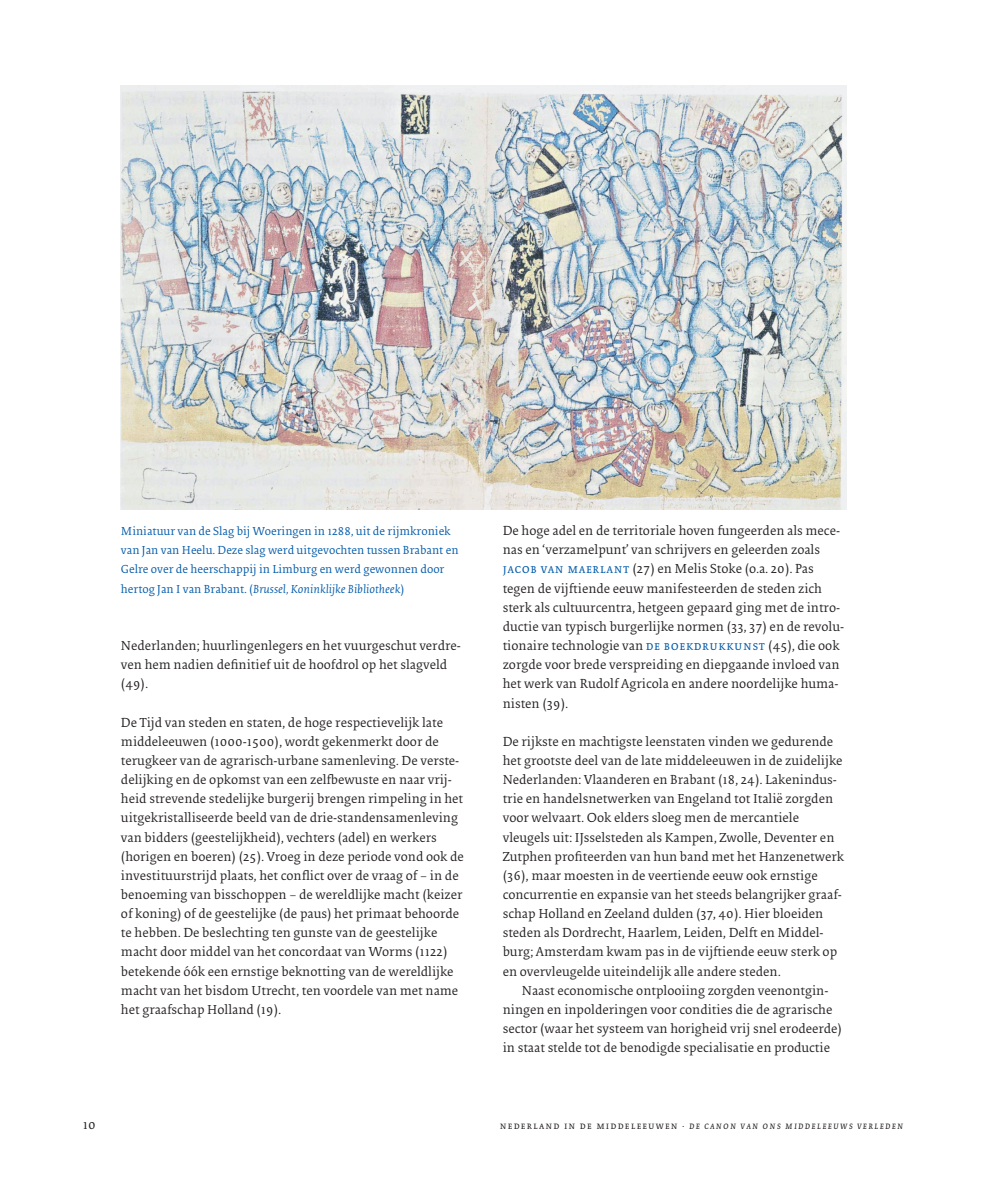
<style>
.page{position:relative;width:995px;height:1188px;background:#fff}
.page>*{position:absolute;margin:0;border:0;box-sizing:border-box;transform-origin:0 0}
.Normaal{font:13.5px/19.2px "Collis Roman Txt";color:#231f20}
.t1{font:12px/19.2px "Collis Roman Txt";color:#015aaa}
.Normaal-2{font:10.5px "Collis Italic Exp";letter-spacing:.1em;color:#231f20}
.s1{font-family:"Collis Italic Txt"}
.s2{font-family:"Collis Roman Exp";color:#015aaa}
.s3{font-family:"Collis Roman Exp"}
</style>
<div class="page">
<img style="left:121px;top:86px;width:725px;height:424px">
<p class="t1" style="left:121px;top:522px;width:339px">Miniatuur van de Slag bij Woeringen in 1288, uit de rijmkroniek van Jan van Heelu. Deze slag werd uitgevochten tussen Brabant en Gelre over de heerschappij in Limburg en werd gewonnen door hertog Jan I van Brabant. (<span class="s1">Brussel, Koninklijke Bibliotheek</span>)</p>
<p class="Normaal" style="left:121px;top:636px;width:341px">Nederlanden; huurlingenlegers en het vuurgeschut verdre&shy;ven hem nadien definitief uit de hoofdrol op het slagveld (49).</p>
<p class="Normaal" style="left:121px;top:713px;width:344px">De Tijd van steden en staten, de hoge respectievelijk late middeleeuwen (1000-1500), wordt gekenmerkt door de terugkeer van de agrarisch-urbane samenleving. De verste&shy;delijking en de opkomst van een zelfbewuste en naar vrij&shy;heid strevende stedelijke burgerij brengen rimpeling in het uitgekristalliseerde beeld van de drie-standensamenleving van bidders (geestelijkheid), vechters (adel) en werkers (horigen en boeren) (25). Vroeg in deze periode vond ook de investituurstrijd plaats, het conflict over de vraag of – in de benoeming van bisschoppen – de wereldlijke macht (keizer of koning) of de geestelijke (de paus) het primaat behoorde te hebben. De beslechting ten gunste van de geestelijke macht door middel van het concordaat van Worms (1122) betekende óók een ernstige beknotting van de wereldlijke macht van het bisdom Utrecht, ten voordele van met name het graafschap Holland (19).</p>
<p class="Normaal" style="left:503px;top:522px;width:343px">De hoge adel en de territoriale hoven fungeerden als mece&shy;nas en ‘verzamelpunt’ van schrijvers en geleerden zoals <span class="s2">jacob van maerlant</span> (27) en Melis Stoke (o.a. 20). Pas tegen de vijftiende eeuw manifesteerden de steden zich sterk als cultuurcentra, hetgeen gepaard ging met de intro&shy;ductie van typisch burgerlijke normen (33, 37) en de revolu&shy;tionaire technologie van <span class="s2">de boekdrukkunst</span> (45), die ook zorgde voor brede verspreiding en diepgaande invloed van het werk van Rudolf Agricola en andere noordelijke huma&shy;nisten (39).</p>
<p class="Normaal" style="left:503px;top:732px;width:343px">De rijkste en machtigste leenstaten vinden we gedurende het grootste deel van de late middeleeuwen in de zuidelijke Nederlanden: Vlaanderen en Brabant (18, 24). Lakenindus&shy;trie en handelsnetwerken van Engeland tot Italië zorgden voor welvaart. Ook elders sloeg men de mercantiele vleugels uit: IJsselsteden als Kampen, Zwolle, Deventer en Zutphen profiteerden van hun band met het Hanzenetwerk (36), maar moesten in de veertiende eeuw ook ernstige concurrentie en expansie van het steeds belangrijker graaf&shy;schap Holland en Zeeland dulden (37, 40). Hier bloeiden steden als Dordrecht, Haarlem, Leiden, Delft en Middel&shy;burg; Amsterdam kwam pas in de vijftiende eeuw sterk op en overvleugelde uiteindelijk alle andere steden.</p>
<p class="Normaal" style="left:503px;top:981px;width:341px;text-indent:19px">Naast economische ontplooiing zorgden veenontgin&shy;ningen en inpolderingen voor condities die de agrarische sector (waar het systeem van horigheid vrij snel erodeerde) in staat stelde tot de benodigde specialisatie en productie</p>
<p class="Normaal" style="left:83px;top:1115px;width:15px">10</p>
<p class="Normaal-2" style="left:500px;top:1119px;width:405px"><span class="s3">nederland in de middeleeuwen •</span> de canon van ons middeleeuws verleden</p>
</div>
